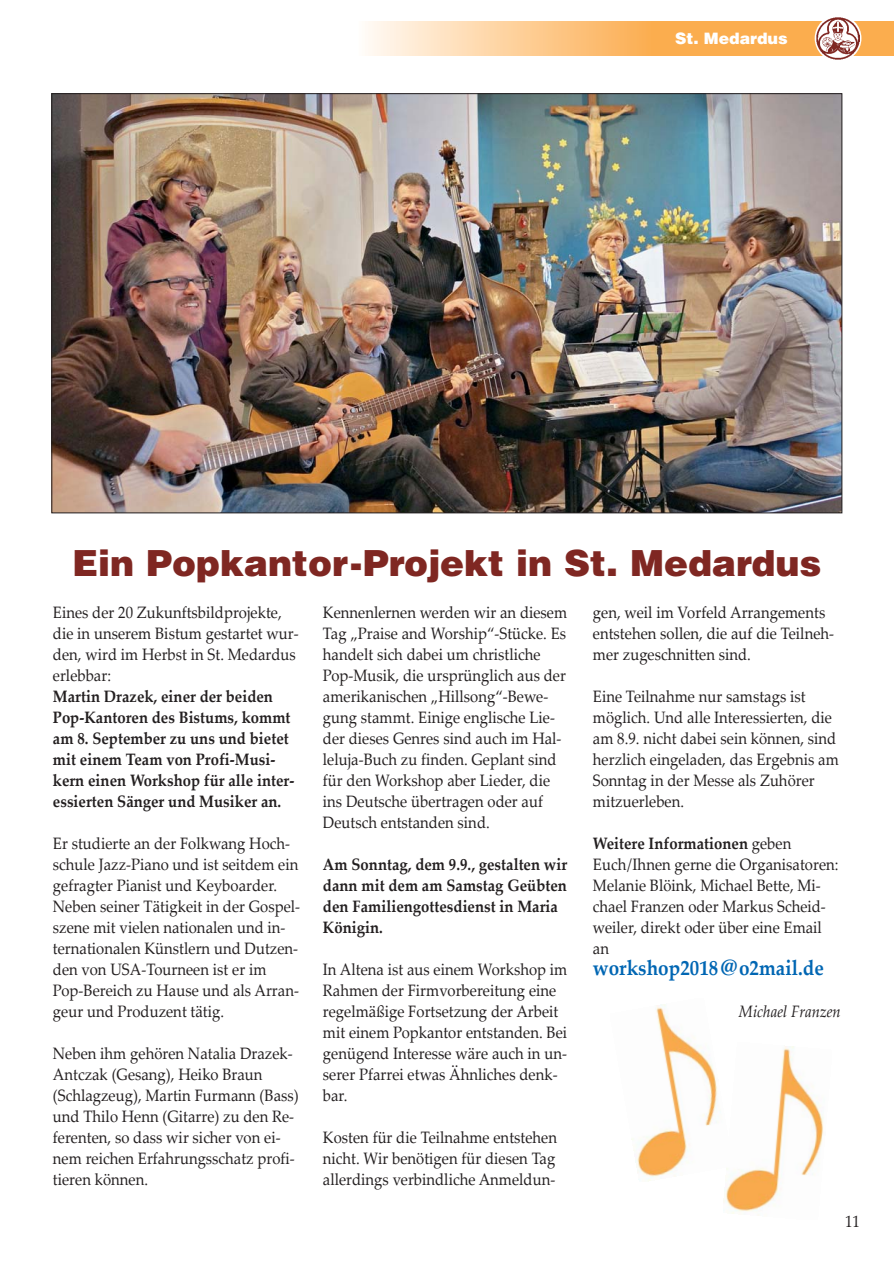
<style>
.page{position:relative;width:894px;height:1263px;background:#fff}
.page>*{position:absolute;margin:0;border:0;box-sizing:border-box;transform-origin:0 0}
.t1{font:900 36px "Helvetica";color:#7f2722}
.t2{font:700 21px "Palatino Linotype";color:#0066b3;scale:.9 1}
.t3{font:16.5px/21px "Palatino Linotype";color:#231f20;scale:.9 1}
.t4{font:700 16.5px/21px "Palatino Linotype";color:#231f20;scale:.9 1}
.t5{font:italic 16.5px "Palatino Linotype";color:#231f20;scale:.9 1}
.t6{font:900 15.75px "Helvetica";color:#fff}
.s1{font-weight:700}
.s2{font-size:25.5px}
</style>
<div class="page">
<img style="left:53px;top:95px;width:787px;height:416px">
<div style="left:651px;top:21px;width:242px;height:34px;background:#fbad4e"></div>
<div style="left:358px;top:21px;width:293px;height:34px;background:linear-gradient(to right,#fffbf6,#fcad50)"></div>
<svg style="left:815px;top:15px;width:46px;height:47px"></svg>
<img style="left:817px;top:17px;width:43px;height:43px">
<img style="left:631px;top:1004px;width:86px;height:178px">
<img style="left:723px;top:1046px;width:101px;height:170px">
<p class="t6" style="left:675px;top:32px;width:114px">St. Medardus</p>
<h1 class="t1" style="left:72px;top:550px;width:751px">Ein Popkantor-Projekt in St. Medardus</h1>
<p class="t3" style="left:53px;top:604px;width:275px">Eines der 20 Zukunftsbildprojekte, die in unserem Bistum gestartet wur&shy;den, wird im Herbst in St. Medardus erlebbar:</p>
<p class="t4" style="left:53px;top:688px;width:270px">Martin Drazek, einer der beiden<br>Pop-Kantoren des Bistums, kommt am 8. September zu uns und bietet mit einem Team von Profi-Musi&shy;kern einen Workshop für alle inter&shy;essierten Sänger und Musiker an.</p>
<p class="t3" style="left:53px;top:835px;width:276px">Er studierte an der Folkwang Hoch&shy;schule Jazz-Piano und ist seitdem ein gefragter Pianist und Keyboarder.<br>Neben seiner Tätigkeit in der Gospel&shy;szene mit vielen nationalen und in&shy;ternationalen Künstlern und Dutzen&shy;den von USA-Tourneen ist er im Pop-Bereich zu Hause und als Arran&shy;geur und Produzent tätig.</p>
<p class="t3" style="left:53px;top:1045px;width:275px">Neben ihm gehören Natalia Drazek-<br>Antczak (Gesang), Heiko Braun (Schlagzeug), Martin Furmann (Bass) und Thilo Henn (Gitarre) zu den Re&shy;ferenten, so dass wir sicher von ei&shy;nem reichen Erfahrungsschatz profi&shy;tieren können.</p>
<p class="t3" style="left:323px;top:604px;width:273px">Kennenlernen werden wir an diesem Tag „Praise and Worship“-Stücke. Es handelt sich dabei um christliche Pop-Musik, die ursprünglich aus der amerikanischen „Hillsong“-Bewe&shy;gung stammt. Einige englische Lie&shy;der dieses Genres sind auch im Hal&shy;leluja-Buch zu finden. Geplant sind für den Workshop aber Lieder, die ins Deutsche übertragen oder auf Deutsch entstanden sind.</p>
<p class="t4" style="left:323px;top:856px;width:273px">Am Sonntag, dem 9.9., gestalten wir dann mit dem am Samstag Geübten den Familiengottesdienst in Maria<br>Königin.</p>
<p class="t3" style="left:323px;top:961px;width:273px">In Altena ist aus einem Workshop im<br>Rahmen der Firmvorbereitung eine regelmäßige Fortsetzung der Arbeit mit einem Popkantor entstanden. Bei genügend Interesse wäre auch in un&shy;serer Pfarrei etwas Ähnliches denk&shy;bar.</p>
<p class="t3" style="left:323px;top:1129px;width:262px;text-align:justify">Kosten für die Teilnahme entstehen nicht. Wir benötigen für diesen Tag allerdings verbindliche Anmeldun-</p>
<p class="t3" style="left:593px;top:604px;width:269px">gen, weil im Vorfeld Arrangements entstehen sollen, die auf die Teilneh&shy;mer zugeschnitten sind.</p>
<p class="t3" style="left:593px;top:688px;width:275px">Eine Teilnahme nur samstags ist möglich. Und alle Interessierten, die am 8.9. nicht dabei sein können, sind herzlich eingeladen, das Ergebnis am<br>Sonntag in der Messe als Zuhörer mitzuerleben.</p>
<p class="t3" style="left:593px;top:835px;width:274px"><span class="s1">Weitere Informationen</span> geben<br>Euch/Ihnen gerne die Organisatoren:<br>Melanie Blöink, Michael Bette, Mi&shy;chael Franzen oder Markus Scheid&shy;weiler, direkt oder über eine Email an</p>
<p class="t2" style="left:593px;top:960px;width:258px">workshop2018<span class="s2">@</span>o2mail.de</p>
<p class="t5" style="left:739px;top:1005px;width:115px">Michael Franzen</p>
<p class="t3" style="left:845px;top:1213px;width:18px">11</p>
</div>
